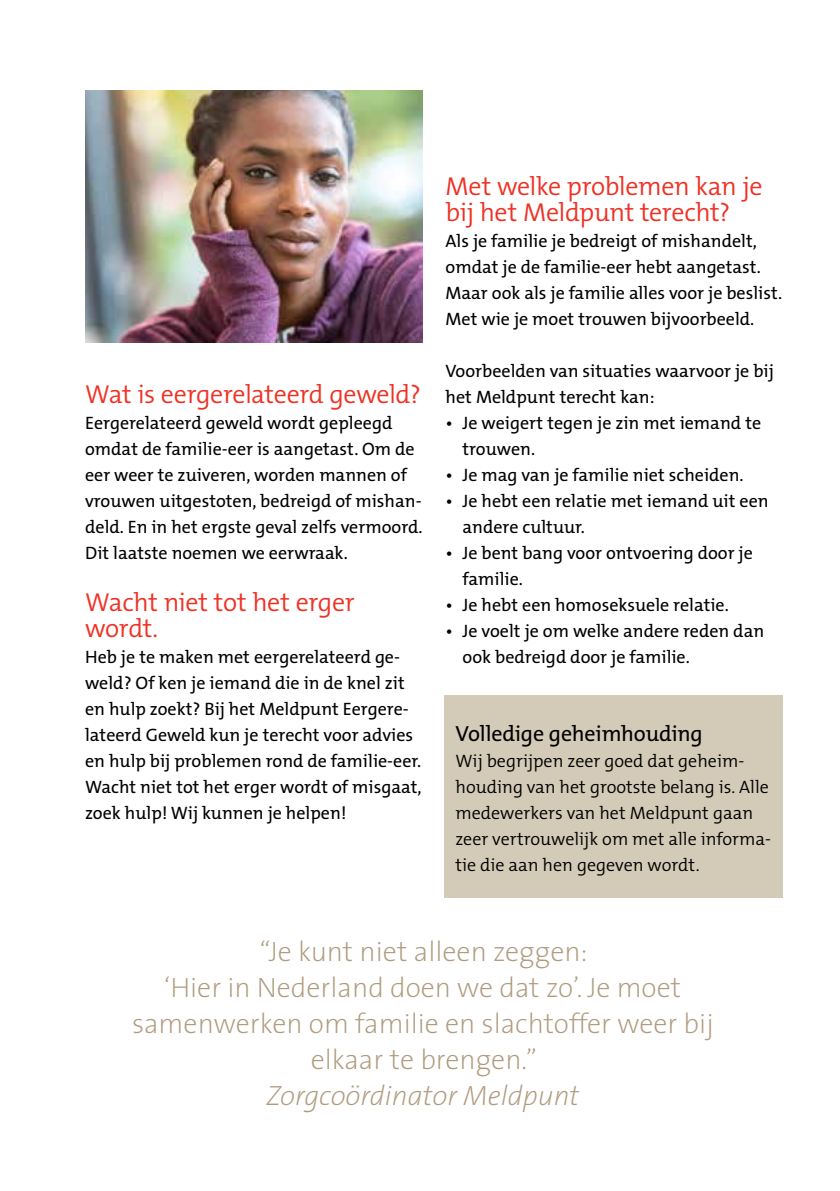
<style>
.page{position:relative;width:840px;height:1191px;background:#fff}
.page>*{position:absolute;margin:0;border:0;box-sizing:border-box;transform-origin:0 0}
.t1{font:200 28px/36px "The Sans";color:#b09c80;text-align:center}
.t2{font:italic 200 28px "The Sans";color:#b09c80}
.t3{font:300 26px/26px "The Mix B4";letter-spacing:-.015em;color:#ee3124}
.t4{font:22px "The Mix B5 Plain";letter-spacing:-.01em;color:#000}
.t5{font:18px/26px "The Mix B5 Plain";color:#000}
.t6{font:300 18px/26px "The Mix B4";color:#000}
</style>
<div class="page">
<div style="left:444px;top:694px;width:338px;height:203px;background:#d3cab7"></div>
<img style="left:85px;top:91px;width:337px;height:252px">
<h2 class="t3" style="left:85px;top:382px;width:337px">Wat is eergerelateerd geweld?</h2>
<p class="t5" style="left:85px;top:411px;width:339px">Eergerelateerd geweld wordt gepleegd omdat de familie-eer is aangetast. Om de eer weer te zuiveren, worden mannen of vrouwen uitgestoten, bedreigd of mishan&shy;deld. En in het ergste geval zelfs vermoord.<br>Dit laatste noemen we eerwraak.</p>
<h2 class="t3" style="left:85px;top:590px;width:271px">Wacht niet tot het erger wordt.</h2>
<p class="t5" style="left:85px;top:645px;width:338px">Heb je te maken met eergerelateerd ge&shy;weld? Of ken je iemand die in de knel zit en hulp zoekt? Bij het Meldpunt Eergere&shy;lateerd Geweld kun je terecht voor advies en hulp bij problemen rond de familie-eer.<br>Wacht niet tot het erger wordt of misgaat, zoek hulp! Wij kunnen je helpen!</p>
<h2 class="t3" style="left:445px;top:174px;width:318px">Met welke problemen kan je bij het Meldpunt terecht?</h2>
<p class="t5" style="left:445px;top:229px;width:338px">Als je familie je bedreigt of mishandelt, omdat je de familie-eer hebt aangetast.<br>Maar ook als je familie alles voor je beslist.<br>Met wie je moet trouwen bijvoorbeeld.</p>
<p class="t5" style="left:445px;top:359px;width:329px">Voorbeelden van situaties waarvoor je bij het Meldpunt terecht kan:</p>
<p class="t5" style="left:462px;top:411px;width:300px;text-indent:-17px">• Je weigert tegen je zin met iemand te trouwen.</p>
<p class="t5" style="left:445px;top:463px;width:299px">• Je mag van je familie niet scheiden.</p>
<p class="t5" style="left:462px;top:489px;width:307px;text-indent:-17px">• Je hebt een relatie met iemand uit een andere cultuur.</p>
<p class="t5" style="left:462px;top:541px;width:292px;text-indent:-17px">• Je bent bang voor ontvoering door je familie.</p>
<p class="t5" style="left:445px;top:593px;width:285px">• Je hebt een homoseksuele relatie.</p>
<p class="t5" style="left:462px;top:619px;width:303px;text-indent:-17px">• Je voelt je om welke andere reden dan ook bedreigd door je familie.</p>
<p class="t4" style="left:455px;top:722px;width:249px">Volledige geheimhouding</p>
<p class="t6" style="left:455px;top:749px;width:317px">Wij begrijpen zeer goed dat geheim&shy;houding van het grootste belang is. Alle medewerkers van het Meldpunt gaan zeer vertrouwelijk om met alle informa&shy;tie die aan hen gegeven wordt.</p>
<h1 class="t1" style="left:132px;top:932px;width:583px">“Je kunt niet alleen zeggen:<br>‘Hier in Nederland doen we dat zo’. Je moet samenwerken om familie en slachtoffer weer bij elkaar te brengen.”</h1>
<h1 class="t2" style="left:266px;top:1072px;width:314px">Zorgcoördinator Meldpunt</h1>
</div>
